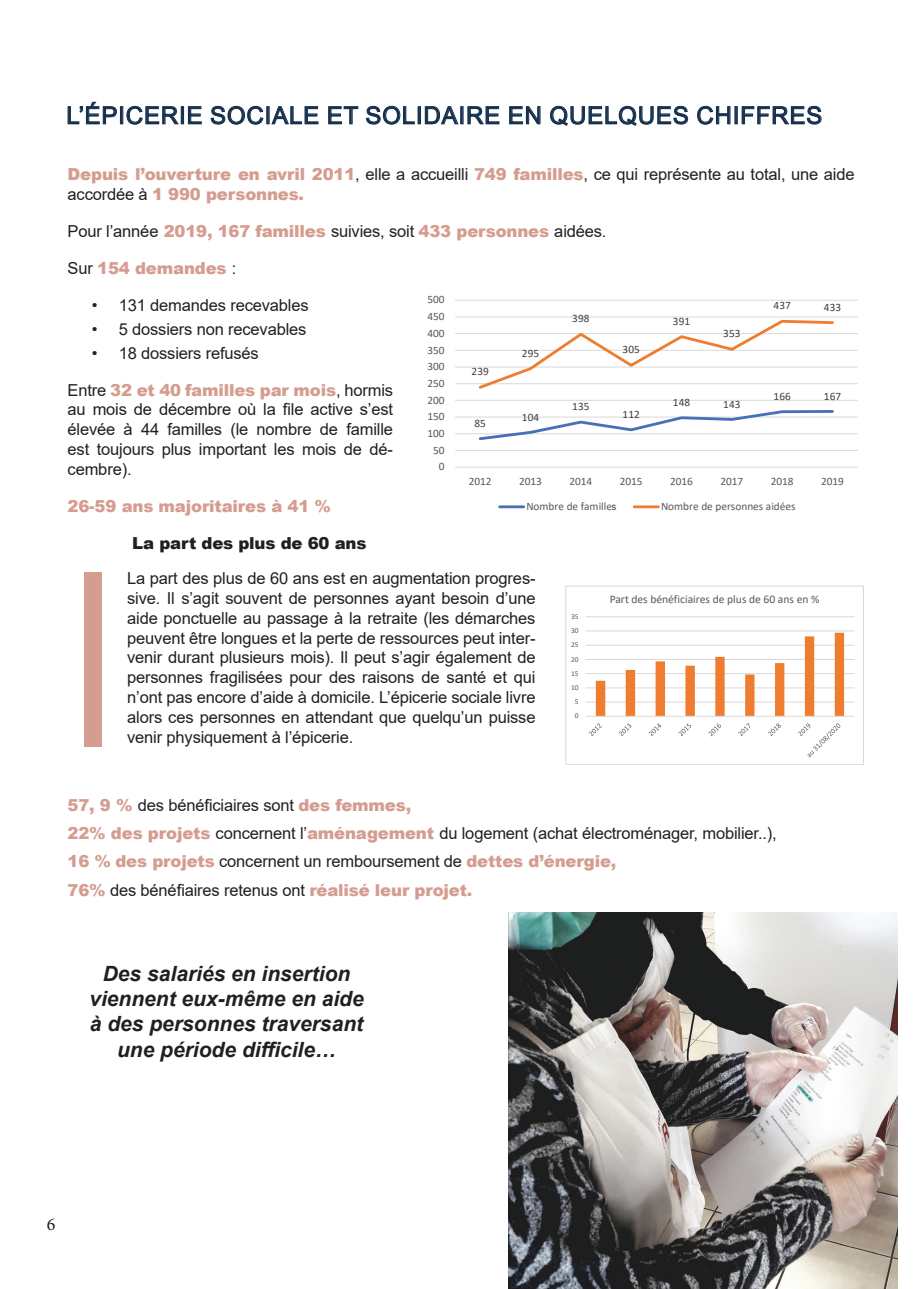
<style>
.page{position:relative;width:919px;height:1289px;background:#fff}
.page>*{position:absolute;margin:0;border:0;box-sizing:border-box;transform-origin:0 0}
.t1{font:24px "Arial";letter-spacing:.035em;color:#15304c}
.t2{font:italic 700 21px/25.2px "Arial";color:#231f20;text-align:center}
.t3{font:18px "Minion Pro";color:#231f20}
.t4{font:16.5px/19.8px "Arial";letter-spacing:-.01em;color:#231f20}
.t5{font:900 16.5px "Arial";letter-spacing:-.01em;color:#d59d8f}
.t6{font:900 16.5px "Arial";letter-spacing:-.01em;color:#231f20}
.t7{font:11.55px "Calibri";letter-spacing:-.005em;color:#595959}
.t8{font:11.25px "Calibri";color:#595959}
.t9{font:11.25px "Calibri";color:#404040}
.t10{font:7.5px "Calibri";color:#595959}
.s1{font-weight:900;color:#d59d8f}
.s2{font-weight:400;color:#231f20}
.s3{font-family:"Bahnschrift";font-size:10.5px;color:#231f20}
</style>
<div class="page">
<svg style="left:67px;top:102px;width:50px;height:23px"></svg>
<div style="left:120px;top:106px;width:3px;height:18px;border:1px solid #15304c"></div>
<svg style="left:126px;top:106px;width:53px;height:19px"></svg>
<div style="left:181px;top:106px;width:3px;height:18px;border:1px solid #15304c"></div>
<svg style="left:188px;top:106px;width:14px;height:19px"></svg>
<svg style="left:210px;top:106px;width:54px;height:19px"></svg>
<svg style="left:271px;top:106px;width:48px;height:19px"></svg>
<svg style="left:328px;top:106px;width:30px;height:19px"></svg>
<svg style="left:366px;top:106px;width:49px;height:19px"></svg>
<div style="left:418px;top:106px;width:3px;height:18px;border:1px solid #15304c"></div>
<svg style="left:424px;top:106px;width:35px;height:19px"></svg>
<svg style="left:467px;top:106px;width:32px;height:19px"></svg>
<svg style="left:509px;top:106px;width:31px;height:19px"></svg>
<svg style="left:550px;top:106px;width:138px;height:20px"></svg>
<svg style="left:697px;top:106px;width:33px;height:19px"></svg>
<svg style="left:741px;top:106px;width:80px;height:19px"></svg>
<svg style="left:455px;top:300px;width:403px;height:209px"></svg>
<div style="left:85px;top:572px;width:17px;height:174px;background:#d59d8f"></div>
<hr style="left:585px;top:701px;width:269px;height:1px;background:#d9d9d8">
<hr style="left:585px;top:687px;width:269px;height:1px;background:#d9d9d8">
<hr style="left:585px;top:673px;width:269px;height:1px;background:#d9d9d8">
<hr style="left:585px;top:659px;width:269px;height:1px;background:#d9d9d8">
<hr style="left:585px;top:645px;width:269px;height:1px;background:#d9d9d8">
<hr style="left:585px;top:630px;width:269px;height:1px;background:#d9d9d8">
<hr style="left:585px;top:616px;width:269px;height:1px;background:#d9d9d8">
<svg style="left:595px;top:632px;width:249px;height:84px"></svg>
<hr style="left:585px;top:716px;width:269px;height:1px;background:#d9d9d8">
<svg style="left:589px;top:723px;width:13px;height:13px"></svg>
<svg style="left:619px;top:723px;width:12px;height:13px"></svg>
<svg style="left:648px;top:723px;width:13px;height:13px"></svg>
<svg style="left:678px;top:723px;width:13px;height:13px"></svg>
<svg style="left:708px;top:723px;width:13px;height:13px"></svg>
<svg style="left:738px;top:723px;width:12px;height:13px"></svg>
<svg style="left:768px;top:723px;width:12px;height:13px"></svg>
<svg style="left:798px;top:723px;width:42px;height:34px"></svg>
<div style="left:565px;top:586px;width:298px;height:179px;border:1px solid #d9d9d8"></div>
<img style="left:508px;top:912px;width:389px;height:376px">
<h1 class="t1" style="left:66px;top:99px;width:50px">l’épice</h1>
<h1 class="t1" style="left:161px;top:99px;width:663px">rie sociale et soli dai re EN QUELQUES CH IFFRES</h1>
<p class="t4" style="left:68px;top:164px;width:788px"><span class="s1">Depuis l’ouverture en avril 2011</span>, elle a accueilli <span class="s1">749 familles</span>, ce qui représente au total, une aide accordée à <span class="s1">1 990 personnes.</span></p>
<p class="t4" style="left:68px;top:221px;width:540px">Pour l’année <span class="s1">2019, 167 familles</span> suivies, soit <span class="s1">433 personnes</span> aidées.</p>
<p class="t5" style="left:68px;top:256px;width:170px"><span class="s2">Sur</span> 154 demandes <span class="s2">:</span></p>
<p class="t4" style="left:92px;top:295px;width:218px">• 131 demandes recevables</p>
<p class="t4" style="left:92px;top:319px;width:216px">• 5 dossiers non recevables</p>
<p class="t4" style="left:92px;top:343px;width:169px">• 18 dossiers refusés</p>
<p class="t4" style="left:68px;top:380px;width:327px;text-align:justify">Entre <span class="s1">32 et 40 familles par mois</span>, hormis au mois de décembre où la file active s’est élevée à 44 familles (le nombre de famille est toujours plus important les mois de dé&shy;cembre).</p>
<p class="t5" style="left:68px;top:494px;width:265px">26-59 ans majoritaires à 41 %</p>
<p class="t6" style="left:132px;top:530px;width:236px">La part des plus de 60 ans</p>
<p class="t8" style="left:427px;top:292px;width:19px">500</p>
<p class="t9" style="left:773px;top:298px;width:19px">437</p>
<p class="t9" style="left:823px;top:299px;width:19px">433</p>
<p class="t8" style="left:427px;top:308px;width:19px">450</p>
<p class="t9" style="left:572px;top:311px;width:19px">398</p>
<p class="t9" style="left:673px;top:313px;width:19px">391</p>
<p class="t8" style="left:427px;top:325px;width:19px">400</p>
<p class="t9" style="left:723px;top:326px;width:19px">353</p>
<p class="t9" style="left:622px;top:342px;width:19px">305</p>
<p class="t8" style="left:427px;top:342px;width:19px">350</p>
<p class="t9" style="left:522px;top:345px;width:19px">295</p>
<p class="t8" style="left:427px;top:358px;width:19px">300</p>
<p class="t9" style="left:471px;top:364px;width:19px">239</p>
<p class="t8" style="left:427px;top:375px;width:19px">250</p>
<p class="t9" style="left:773px;top:388px;width:19px">166</p>
<p class="t9" style="left:823px;top:388px;width:19px">167</p>
<p class="t8" style="left:427px;top:392px;width:19px">200</p>
<p class="t9" style="left:673px;top:394px;width:19px">148</p>
<p class="t9" style="left:723px;top:396px;width:19px">143</p>
<p class="t9" style="left:572px;top:398px;width:19px">135</p>
<p class="t9" style="left:622px;top:406px;width:19px">112</p>
<p class="t8" style="left:427px;top:408px;width:19px">150</p>
<p class="t9" style="left:522px;top:409px;width:19px">104</p>
<p class="t9" style="left:474px;top:415px;width:13px">85</p>
<p class="t8" style="left:427px;top:425px;width:19px">100</p>
<p class="t8" style="left:433px;top:442px;width:13px">50</p>
<p class="t8" style="left:439px;top:459px;width:7px">0</p>
<p class="t8" style="left:468px;top:473px;width:24px">2012</p>
<p class="t8" style="left:519px;top:473px;width:24px">2013</p>
<p class="t8" style="left:569px;top:473px;width:24px">2014</p>
<p class="t8" style="left:619px;top:473px;width:24px">2015</p>
<p class="t8" style="left:670px;top:473px;width:24px">2016</p>
<p class="t8" style="left:720px;top:473px;width:24px">2017</p>
<p class="t8" style="left:770px;top:473px;width:24px">2018</p>
<p class="t8" style="left:821px;top:473px;width:24px">2019</p>
<p class="t8" style="left:526px;top:498px;width:92px">Nombre de famille<span class="s3">s</span></p>
<p class="t8" style="left:661px;top:498px;width:136px">Nombre de personnes aidées</p>
<p class="t4" style="left:127px;top:568px;width:410px;text-align:justify">La part des plus de 60 ans est en augmentation progres&shy;sive. Il s’agit souvent de personnes ayant besoin d’une aide ponctuelle au passage à la retraite (les démarches peuvent être longues et la perte de ressources peut inter&shy;venir durant plusieurs mois). Il peut s’agir également de personnes fragilisées pour des raisons de santé et qui n’ont pas encore d’aide à domicile. L’épicerie sociale livre alors ces personnes en attendant que quelqu’un puisse venir physiquement à l’épicerie.</p>
<p class="t10" style="left:571px;top:611px;width:9px">35</p>
<p class="t10" style="left:571px;top:625px;width:9px">30</p>
<p class="t10" style="left:571px;top:639px;width:9px">25</p>
<p class="t10" style="left:571px;top:653px;width:9px">20</p>
<p class="t10" style="left:571px;top:668px;width:9px">15</p>
<p class="t10" style="left:571px;top:682px;width:9px">10</p>
<p class="t10" style="left:575px;top:696px;width:5px">5</p>
<p class="t10" style="left:575px;top:710px;width:5px">0</p>
<p class="t7" style="left:609px;top:591px;width:211px">Part des bénéficiaires de plus de 60 ans en %</p>
<p class="t4" style="left:68px;top:790px;width:710px;line-height:28.3px"><span class="s1">57, 9 %</span> des bénéficiaires sont <span class="s1">des femmes,<br>22% des projets</span> concernent l’<span class="s1">aménagement</span> du logement (achat électroménager, mobilier..), <span class="s1">16 % des projets</span> concernent un remboursement de <span class="s1">dettes d’énergie,<br>76%</span> des bénéfiaires retenus ont <span class="s1">réalisé leur projet.</span></p>
<p class="t2" style="left:89px;top:961px;width:276px">Des salariés en insertion viennent eux-même en aide à des personnes traversant une période difficile…</p>
<p class="t3" style="left:47px;top:1211px;width:10px">6</p>
</div>
